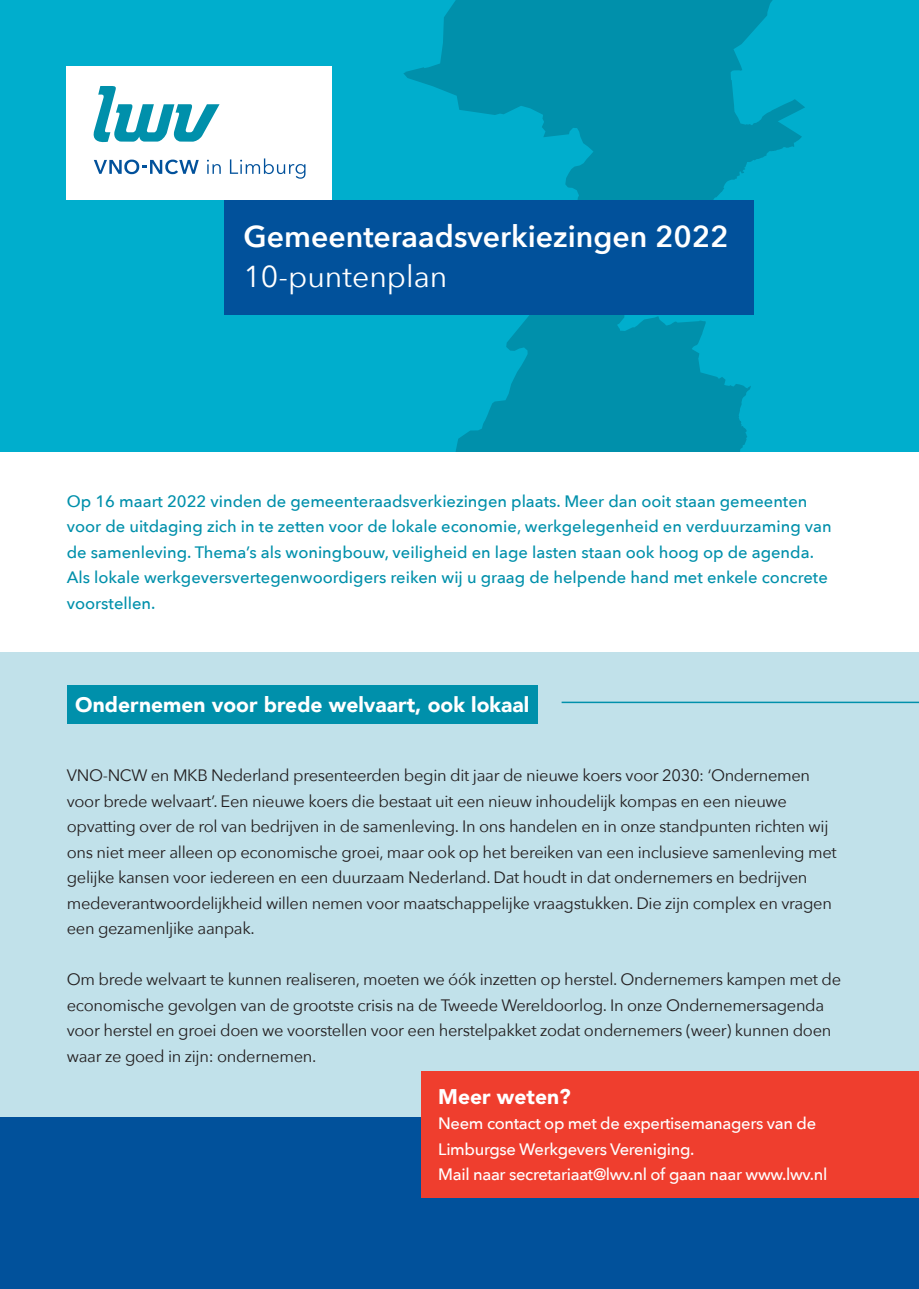
<style>
.page{position:relative;width:919px;height:1289px;background:#fff}
.page>*{position:absolute;margin:0;border:0;box-sizing:border-box;transform-origin:0 0}
.t1{font:600 30.15px "Avenir Next";color:#fff}
.t2{font:30.15px "Avenir Next";color:#fff}
.t3{font:900 21px "Avenir";color:#fff}
.t4{font:900 21px "Avenir LT Std";color:#fff}
.t5{font:16.5px/25.5px "Avenir Next";letter-spacing:-.02em;color:#231f20}
.t6{font:500 16.5px/25.5px "Avenir Next";color:#0090ab}
.t7{font:500 16.5px/25.5px "Avenir Next";letter-spacing:-.02em;color:#fff}
</style>
<div class="page">
<div style="left:0;top:0;width:918px;height:451px;background:#00aecd"></div>
<svg style="left:403px;top:0;width:402px;height:452px;fill:#0090ab"></svg>
<div style="left:0;top:652px;width:918px;height:501px;background:#c1e1ea"></div>
<div style="left:0;top:1117px;width:918px;height:171px;background:#01519b"></div>
<div style="left:67px;top:67px;width:265px;height:133px;background:#fff"></div>
<svg style="left:94px;top:159px;width:105px;height:15px"></svg>
<svg style="left:207px;top:160px;width:14px;height:14px"></svg>
<svg style="left:230px;top:158px;width:75px;height:21px"></svg>
<svg style="left:93px;top:86px;width:126px;height:57px"></svg>
<div style="left:224px;top:200px;width:529px;height:114px;background:#01519b"></div>
<hr style="left:561px;top:701px;width:357px;height:2px;background:#0090ab">
<div style="left:67px;top:685px;width:470px;height:38px;background:#0090ab"></div>
<div style="left:421px;top:1070px;width:497px;height:127px;background:#ef3e2e"></div>
<h1 class="t1" style="left:243px;top:211px;width:487px">Gemeenteraadsverkiezingen 2022</h1>
<h1 class="t2" style="left:243px;top:251px;width:205px">10-puntenplan</h1>
<p class="t6" style="left:67px;top:487px;width:766px">Op 16 maart 2022 vinden de gemeenteraadsverkiezingen plaats. Meer dan ooit staan gemeenten voor de uitdaging zich in te zetten voor de lokale economie, werkgelegenheid en verduurzaming van de samenleving. Thema’s als woningbouw, veiligheid en lage lasten staan ook hoog op de agenda.<br>Als lokale werkgeversvertegenwoordigers reiken wij u graag de helpende hand met enkele concrete voorstellen.</p>
<p class="t3" style="left:75px;top:686px;width:455px">Ondernemen voor brede welvaart, ook lokaal</p>
<p class="t5" style="left:67px;top:762px;width:771px">VNO-NCW en MKB Nederland presenteerden begin dit jaar de nieuwe koers voor 2030: ‘Ondernemen voor brede welvaart’. Een nieuwe koers die bestaat uit een nieuw inhoudelijk kompas en een nieuwe opvatting over de rol van bedrijven in de samenleving. In ons handelen en in onze standpunten richten wij ons niet meer alleen op economische groei, maar ook op het bereiken van een inclusieve samenleving met gelijke kansen voor iedereen en een duurzaam Nederland. Dat houdt in dat ondernemers en bedrijven medeverantwoordelijkheid willen nemen voor maatschappelijke vraagstukken. Die zijn complex en vragen een gezamenljike aanpak.</p>
<p class="t5" style="left:67px;top:965px;width:775px">Om brede welvaart te kunnen realiseren, moeten we óók inzetten op herstel. Ondernemers kampen met de economische gevolgen van de grootste crisis na de Tweede Wereldoorlog. In onze Ondernemersagenda voor herstel en groei doen we voorstellen voor een herstelpakket zodat ondernemers (weer) kunnen doen waar ze goed in zijn: ondernemen.</p>
<p class="t4" style="left:438px;top:1083px;width:134px">Meer weten?</p>
<p class="t7" style="left:438px;top:1110px;width:390px">Neem contact op met de expertisemanagers van de<br>Limburgse Werkgevers Vereniging.<br>Mail naar secretariaat@lwv.nl of gaan naar www.lwv.nl</p>
</div>
